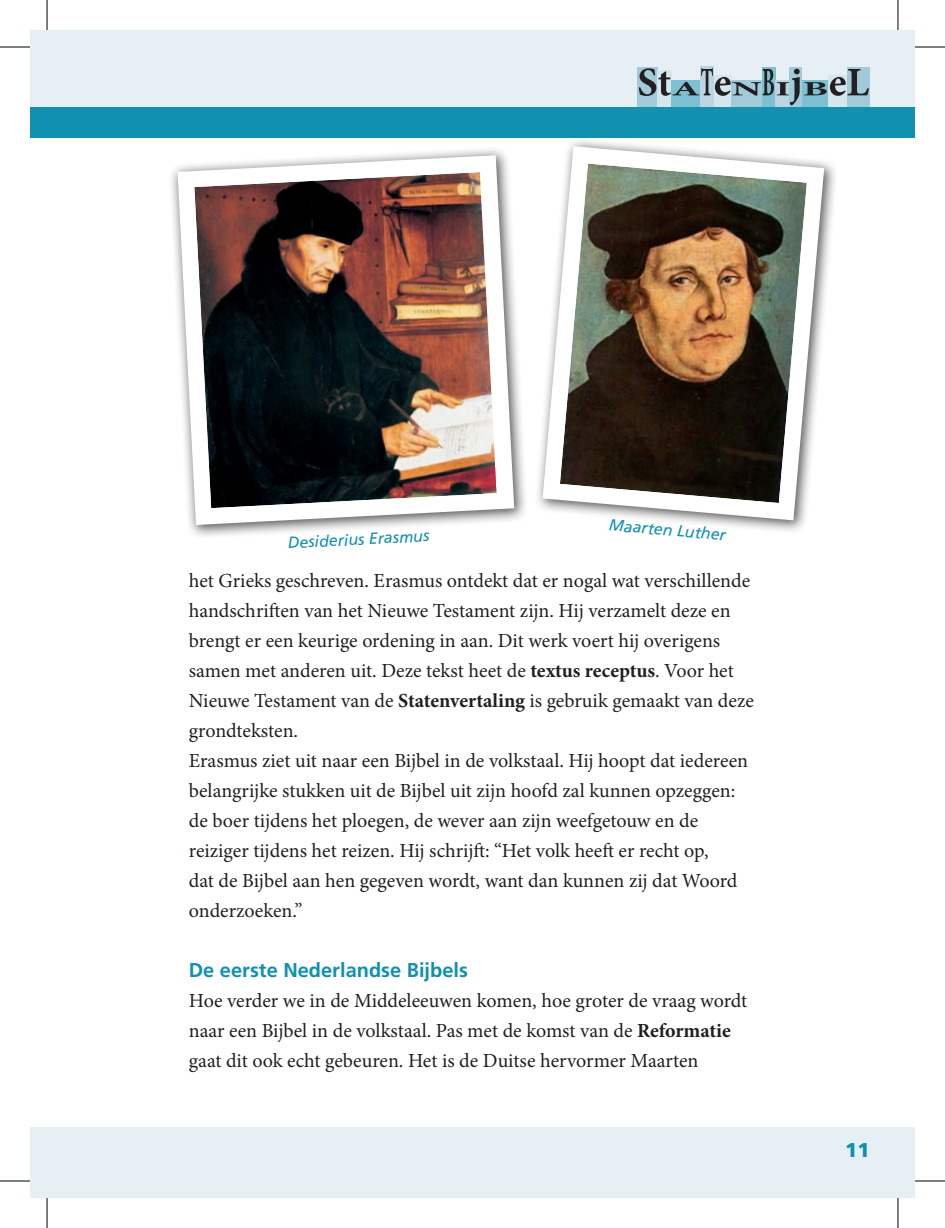
<style>
.page{position:relative;width:945px;height:1228px;background:#fff}
.page>*{position:absolute;margin:0;border:0;box-sizing:border-box;transform-origin:0 0}
.t1{font:20px/30px "Minion Pro";color:#231f20}
.t2{font:700 20px "Frutiger LT Std";color:#1290af}
.t3{font:900 20px "Frutiger LT Std";color:#1290af}
.t4{font:italic 16px "Frutiger LT Std";color:#1290af}
.s1{font-weight:700}
</style>
<div class="page">
<div style="left:30px;top:30px;width:17px;height:85px;background:#e6f0f4"></div>
<div style="left:30px;top:1127px;width:17px;height:71px;background:#e6f0f4"></div>
<div style="left:30px;top:107px;width:17px;height:30px;background:#1290af"></div>
<div style="left:47px;top:30px;width:867px;height:85px;background:#e6f0f4"></div>
<div style="left:47px;top:1127px;width:867px;height:71px;background:#e6f0f4"></div>
<div style="left:637px;top:67px;width:20px;height:60px;background:#a2cad9"></div>
<div style="left:657px;top:70px;width:14px;height:57px;background:#d5e6ed"></div>
<div style="left:671px;top:81px;width:29px;height:46px;background:#7cc0d1"></div>
<div style="left:700px;top:67px;width:14px;height:60px;background:#bbd6e2"></div>
<div style="left:714px;top:76px;width:17px;height:51px;background:#d5e6ed"></div>
<div style="left:731px;top:81px;width:30px;height:46px;background:#a2cad9"></div>
<div style="left:761px;top:68px;width:14px;height:59px;background:#7cc0d1"></div>
<div style="left:775px;top:81px;width:14px;height:46px;background:#bbd6e2"></div>
<div style="left:789px;top:68px;width:12px;height:59px;background:#a2cad9"></div>
<div style="left:801px;top:81px;width:27px;height:46px;background:#7cc0d1"></div>
<div style="left:828px;top:76px;width:18px;height:51px;background:#d5e6ed"></div>
<div style="left:846px;top:68px;width:23px;height:59px;background:#a2cad9"></div>
<svg style="left:638px;top:68px;width:230px;height:37px"></svg>
<div style="left:47px;top:107px;width:867px;height:30px;background:#1290af"></div>
<img style="left:171px;top:149px;width:351px;height:384px">
<div style="left:531px;top:135px;width:305px;height:398px;background:#231f20;opacity:.75"></div>
<svg style="left:534px;top:138px;width:298px;height:391px"></svg>
<hr style="left:0;top:47px;width:30px;height:1px;background:#000">
<hr style="left:914px;top:47px;width:30px;height:1px;background:#000">
<hr style="left:0;top:1181px;width:30px;height:1px;background:#000">
<hr style="left:914px;top:1181px;width:30px;height:1px;background:#000">
<hr style="left:47px;top:0;width:1px;height:30px;background:#000">
<hr style="left:47px;top:1198px;width:1px;height:30px;background:#000">
<hr style="left:897px;top:0;width:1px;height:30px;background:#000">
<hr style="left:897px;top:1198px;width:1px;height:30px;background:#000">
<p class="t4" style="left:287px;top:534px;width:143px;rotate:-3deg">Desiderius Erasmus</p>
<p class="t4" style="left:609px;top:515px;width:119px;rotate:5deg">Maarten Luther</p>
<p class="t1" style="left:189px;top:566px;width:566px">het Grieks geschreven. Erasmus ontdekt dat er nogal wat verschillende handschriften van het Nieuwe Testament zijn. Hij verzamelt deze en brengt er een keurige ordening in aan. Dit werk voert hij overigens samen met anderen uit. Deze tekst heet de <span class="s1">textus receptus</span>. Voor het Nieuwe Testament van de <span class="s1">Statenvertaling</span> is gebruik gemaakt van deze grondteksten.<br>Erasmus ziet uit naar een Bijbel in de volkstaal. Hij hoopt dat iedereen belangrijke stukken uit de Bijbel uit zijn hoofd zal kunnen opzeggen: de boer tijdens het ploegen, de wever aan zijn weefgetouw en de reiziger tijdens het reizen. Hij schrijft: “Het volk heeft er recht op,<br>dat de Bijbel aan hen gegeven wordt, want dan kunnen zij dat Woord onderzoeken.”</p>
<p class="t2" style="left:189px;top:958px;width:280px">De eerste Nederlandse Bijbels</p>
<p class="t1" style="left:189px;top:986px;width:560px">Hoe verder we in de Middeleeuwen komen, hoe groter de vraag wordt naar een Bijbel in de volkstaal. Pas met de komst van de <span class="s1">Reformatie </span>gaat dit ook echt gebeuren. Het is de Duitse hervormer Maarten</p>
<p class="t3" style="left:845px;top:1138px;width:26px">11</p>
</div>
